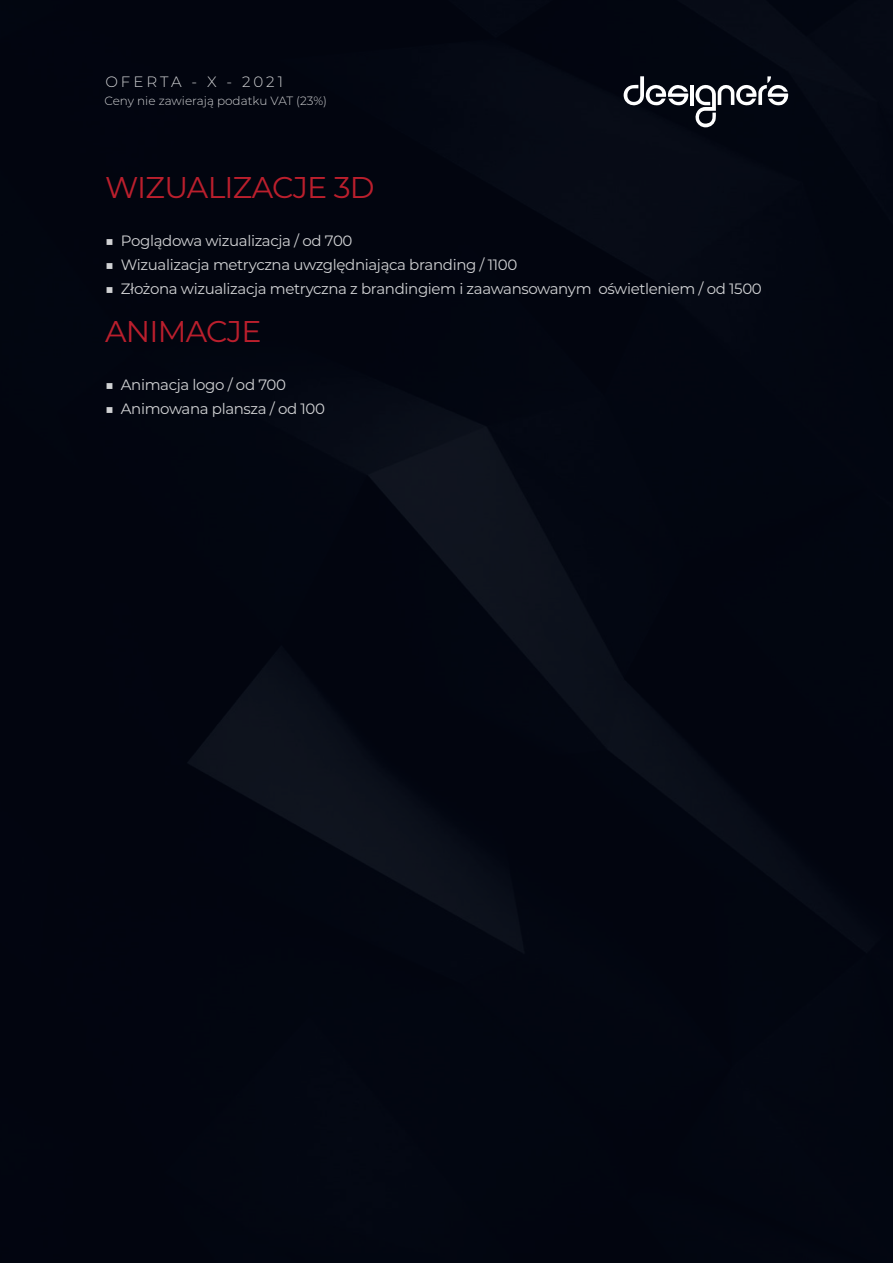
<style>
.page{position:relative;width:893px;height:1263px;background:#030816}
.page>*{position:absolute;margin:0;border:0;box-sizing:border-box;transform-origin:0 0}
.t1{font:30px "Montserrat";letter-spacing:-.025em;color:#bb1f2d}
.t2{font:15px "Montserrat";letter-spacing:-.025em;color:#d1d2d4}
.t3{font:300 15px "Montserrat";letter-spacing:.2em;color:#d1d2d4}
.t4{font:300 12px "Montserrat";color:#d1d2d4}
</style>
<div class="page">
<svg style="left:623px;top:76px;width:65px;height:30px"></svg>
<hr style="left:690px;top:85px;width:4px;height:20px;background:#fff">
<svg style="left:695px;top:76px;width:93px;height:51px"></svg>
<p class="t3" style="left:105px;top:72px;width:179px">OFERTA - X - 2021</p>
<p class="t4" style="left:104px;top:93px;width:224px">Ceny nie zawierają podatku VAT (23%)</p>
<h1 class="t1" style="left:105px;top:166px;width:271px">WIZUALIZACJE 3D</h1>
<p class="t2" style="left:105px;top:230px;width:249px">■ Poglądowa wizualizacja / od 700</p>
<p class="t2" style="left:105px;top:254px;width:414px">■ Wizualizacja metryczna uwzględniająca branding / 1100</p>
<p class="t2" style="left:105px;top:278px;width:658px">■ Złożona wizualizacja metryczna z brandingiem i zaawansowanym oświetleniem / od 1500</p>
<h1 class="t1" style="left:105px;top:310px;width:158px">ANIMACJE</h1>
<p class="t2" style="left:105px;top:374px;width:182px">■ Animacja logo / od 700</p>
<p class="t2" style="left:105px;top:398px;width:221px">■ Animowana plansza / od 100</p>
</div>
